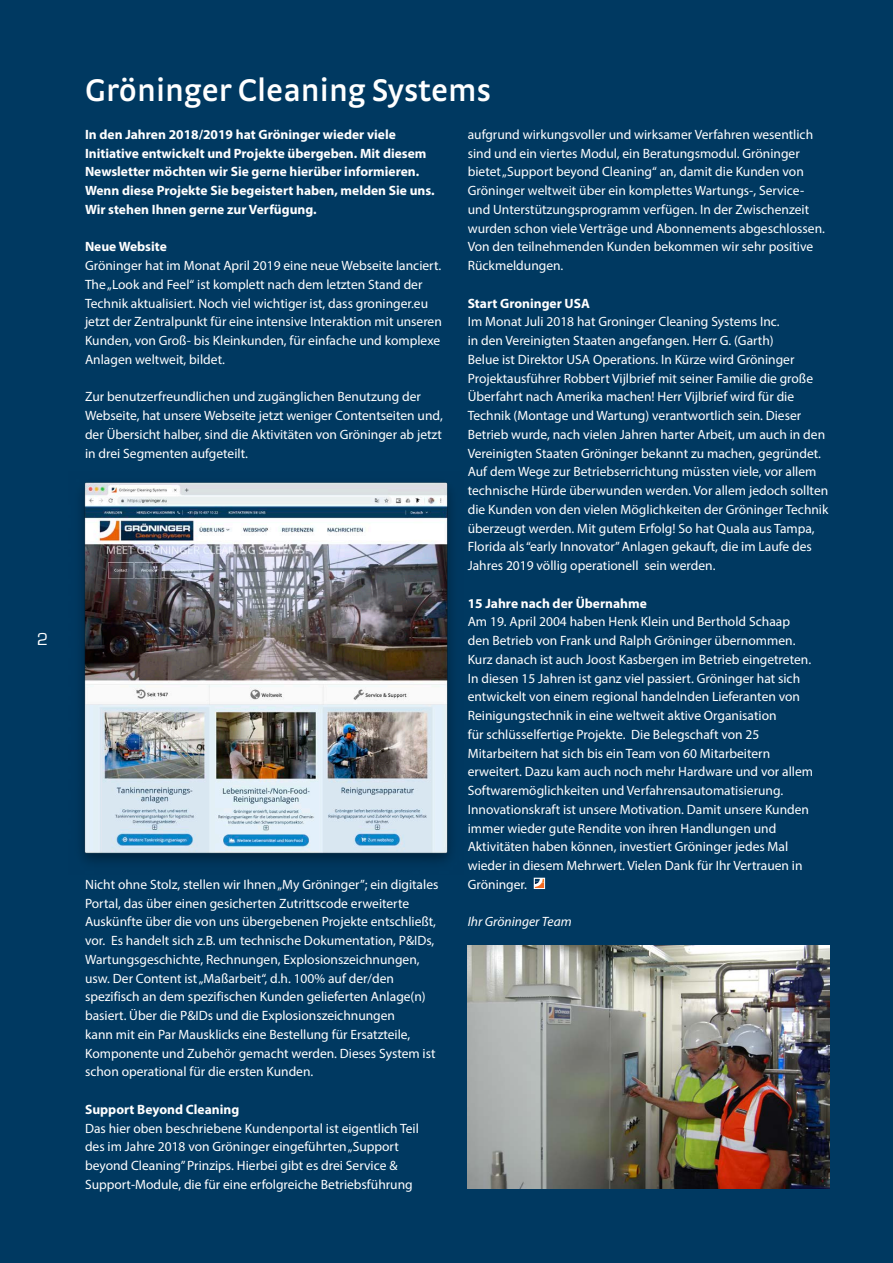
<style>
.page{position:relative;width:893px;height:1263px;background:#003961}
.page>*{position:absolute;margin:0;border:0;box-sizing:border-box;transform-origin:0 0}
.nieuw_-_kop_blauw{font:600 33px "Strada OT";color:#fff}
.kop_27_pt{font:18px "Eurostile";color:#fff}
.brood{font:13.5px/18.8px "Myriad Pro";color:#fff}
.brood-2{font:700 13.5px/18.8px "Myriad Pro";color:#fff}
.brood_italic_-_fotob{font:italic 13.5px "Myriad Pro";color:#fff}
</style>
<div class="page">
<svg style="left:533px;top:877px;width:12px;height:12px"></svg>
<img style="left:81px;top:482px;width:370px;height:380px">
<img style="left:468px;top:945px;width:361px;height:244px">
<p class="kop_27_pt" style="left:37px;top:629px;width:13px">2</p>
<p class="nieuw_-_kop_blauw" style="left:85px;top:71px;width:407px">Gröninger Cleaning Systems</p>
<p class="brood-2" style="left:85px;top:124px;width:351px">In den Jahren 2018/2019 hat Gröninger wieder viele Initiative entwickelt und Projekte übergeben. Mit diesem Newsletter möchten wir Sie gerne hierüber informieren.<br>Wenn diese Projekte Sie begeistert haben, melden Sie uns.<br>Wir stehen Ihnen gerne zur Verfügung.</p>
<p class="brood-2" style="left:85px;top:237px;width:83px">Neue Website</p>
<p class="brood" style="left:85px;top:256px;width:358px">Gröninger hat im Monat April 2019 eine neue Webseite lanciert.<br>The „Look and Feel“ ist komplett nach dem letzten Stand der Technik aktualisiert. Noch viel wichtiger ist, dass groninger.eu jetzt der Zentralpunkt für eine intensive Interaktion mit unseren Kunden, von Groß- bis Kleinkunden, für einfache und komplexe Anlagen weltweit, bildet.</p>
<p class="brood" style="left:85px;top:387px;width:359px">Zur benutzerfreundlichen und zugänglichen Benutzung der Webseite, hat unsere Webseite jetzt weniger Contentseiten und, der Übersicht halber, sind die Aktivitäten von Gröninger ab jetzt in drei Segmenten aufgeteilt.</p>
<p class="brood" style="left:468px;top:125px;width:359px">aufgrund wirkungsvoller und wirksamer Verfahren wesentlich sind und ein viertes Modul, ein Beratungsmodul. Gröninger bietet „Support beyond Cleaning“ an, damit die Kunden von Gröninger weltweit über ein komplettes Wartungs-, Service&shy;und Unterstützungsprogramm verfügen. In der Zwischenzeit wurden schon viele Verträge und Abonnements abgeschlossen.<br>Von den teilnehmenden Kunden bekommen wir sehr positive Rückmeldungen.</p>
<p class="brood-2" style="left:468px;top:293px;width:124px">Start Groninger USA</p>
<p class="brood" style="left:468px;top:312px;width:362px">Im Monat Juli 2018 hat Groninger Cleaning Systems Inc.<br>in den Vereinigten Staaten angefangen. Herr G. (Garth)<br>Belue ist Direktor USA Operations. In Kürze wird Gröninger Projektausführer Robbert Vijlbrief mit seiner Familie die große Überfahrt nach Amerika machen! Herr Vijlbrief wird für die Technik (Montage und Wartung) verantwortlich sein. Dieser Betrieb wurde, nach vielen Jahren harter Arbeit, um auch in den Vereinigten Staaten Gröninger bekannt zu machen, gegründet.<br>Auf dem Wege zur Betriebserrichtung müssten viele, vor allem technische Hürde überwunden werden. Vor allem jedoch sollten die Kunden von den vielen Möglichkeiten der Gröninger Technik überzeugt werden. Mit gutem Erfolg! So hat Quala aus Tampa, Florida als “early Innovator” Anlagen gekauft, die im Laufe des Jahres 2019 völlig operationell sein werden.</p>
<p class="brood-2" style="left:468px;top:593px;width:181px">15 Jahre nach der Übernahme</p>
<p class="brood" style="left:468px;top:612px;width:347px">Am 19. April 2004 haben Henk Klein und Berthold Schaap den Betrieb von Frank und Ralph Gröninger übernommen.<br>Kurz danach ist auch Joost Kasbergen im Betrieb eingetreten.<br>In diesen 15 Jahren ist ganz viel passiert. Gröninger hat sich entwickelt von einem regional handelnden Lieferanten von Reinigungstechnik in eine weltweit aktive Organisation<br>für schlüsselfertige Projekte. Die Belegschaft von 25<br>Mitarbeitern hat sich bis ein Team von 60 Mitarbeitern erweitert. Dazu kam auch noch mehr Hardware und vor allem Softwaremöglichkeiten und Verfahrensautomatisierung.<br>Innovationskraft ist unsere Motivation. Damit unsere Kunden immer wieder gute Rendite von ihren Handlungen und Aktivitäten haben können, investiert Gröninger jedes Mal wieder in diesem Mehrwert. Vielen Dank für Ihr Vertrauen in Gröninger.</p>
<p class="brood_italic_-_fotob" style="left:468px;top:913px;width:105px">Ihr Gröninger Team</p>
<p class="brood" style="left:85px;top:875px;width:355px">Nicht ohne Stolz, stellen wir Ihnen „My Gröninger”; ein digitales Portal, das über einen gesicherten Zutrittscode erweiterte Auskünfte über die von uns übergebenen Projekte entschließt, vor. Es handelt sich z.B. um technische Dokumentation, P&amp;IDs, Wartungsgeschichte, Rechnungen, Explosionszeichnungen, usw. Der Content ist „Maßarbeit“, d.h. 100% auf der/den spezifisch an dem spezifischen Kunden gelieferten Anlage(n) basiert. Über die P&amp;IDs und die Explosionszeichnungen<br>kann mit ein Par Mausklicks eine Bestellung für Ersatzteile, Komponente und Zubehör gemacht werden. Dieses System ist schon operational für die ersten Kunden.</p>
<p class="brood-2" style="left:85px;top:1099px;width:156px">Support Beyond Cleaning</p>
<p class="brood" style="left:85px;top:1118px;width:335px">Das hier oben beschriebene Kundenportal ist eigentlich Teil des im Jahre 2018 von Gröninger eingeführten „Support beyond Cleaning” Prinzips. Hierbei gibt es drei Service &amp; Support-Module, die für eine erfolgreiche Betriebsführung</p>
</div>
